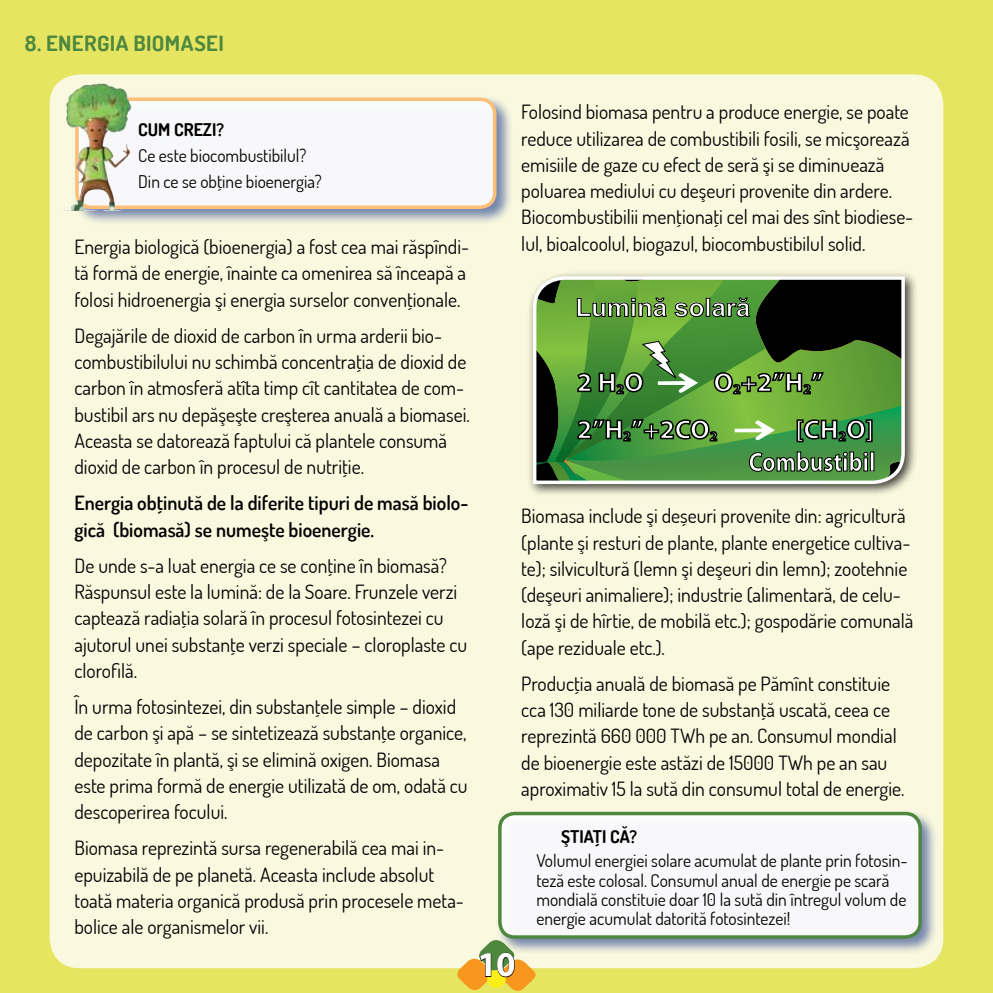
<style>
.page{position:relative;width:993px;height:993px;background:#fff}
.page>*{position:absolute;margin:0;border:0;box-sizing:border-box;transform-origin:0 0}
.t1{font:700 35px "Myriad Pro";color:#fff}
.t2{font:700 25.38px "Arial";color:#fff}
.t3{font:700 21px "Dosis";color:#4e883e;scale:1.05 1}
.t4{font:19.6px/26.2px "Dosis";color:#000}
.t5{font:600 19.6px/26.2px "Dosis";color:#000}
.t6{font:17.5px/19.2px "Dosis";color:#000}
.t7{font:700 17.5px "Dosis";color:#000}
</style>
<div class="page">
<div style="left:0;top:0;width:992px;height:992px;background:#e6e562"></div>
<div style="left:50px;top:74px;width:893px;height:893px;background:#faf9df;border-radius:30px"></div>
<div style="left:526px;top:270px;width:391px;height:227px;background:#000;opacity:.75"></div>
<svg style="left:531px;top:274px;width:375px;height:211px;background:#568744"></svg>
<div style="left:73px;top:95px;width:440px;height:130px;background:#25408f;opacity:.65"></div>
<div style="left:77px;top:99px;width:417px;height:108px;background:#f8f8fa;border-radius:15px"></div>
<div style="left:75px;top:97px;width:421px;height:112px;border:4px solid #fcbf78;border-radius:15px"></div>
<div style="left:495px;top:808px;width:442px;height:147px;background:#25408f;opacity:.65"></div>
<div style="left:499px;top:813px;width:420px;height:123px;background:#f8f8fa;border-radius:15px"></div>
<div style="left:498px;top:811px;width:423px;height:127px;border:4px solid #4e883e;border-radius:15px"></div>
<svg style="left:454px;top:935px;width:83px;height:56px"></svg>
<img style="left:66px;top:84px;width:37px;height:120px">
<p class="t3" style="left:25px;top:29px;width:32px">8. ENERGI</p>
<p class="t3" style="left:116px;top:29px;width:29px">A BIOMA</p>
<p class="t3" style="left:194px;top:29px;width:30px">SEI</p>
<p class="t7" style="left:138px;top:118px;width:87px">CUM CREZI?</p>
<p class="t6" style="left:138px;top:142px;width:185px;line-height:25.9px">Ce este biocombustibilul?<br>Din ce se obţine bioenergia?</p>
<p class="t4" style="left:74px;top:233px;width:396px">Energia biologică (bioenergia) a fost cea mai răspîndi&shy;tă formă de energie, înainte ca omenirea să înceapă a folosi hidroenergia şi energia surselor convenţionale.</p>
<p class="t4" style="left:74px;top:322px;width:397px">Degajările de dioxid de carbon în urma arderii bio&shy;combustibilului nu schimbă concentraţia de dioxid de carbon în atmosferă atîta timp cît cantitatea de com&shy;bustibil ars nu depăşeşte creşterea anuală a biomasei.<br>Aceasta se datorează faptului că plantele consumă dioxid de carbon în procesul de nutriţie.</p>
<p class="t5" style="left:74px;top:489px;width:395px">Energia obţinută de la diferite tipuri de masă biolo&shy;gică (biomasă) se numeşte bioenergie.</p>
<p class="t4" style="left:74px;top:551px;width:394px">De unde s-a luat energia ce se conţine în biomasă?<br>Răspunsul este la lumină: de la Soare. Frunzele verzi captează radiaţia solară în procesul fotosintezei cu ajutorul unei substanţe verzi speciale – cloroplaste cu clorofilă.</p>
<p class="t4" style="left:74px;top:693px;width:394px">În urma fotosintezei, din substanţele simple – dioxid de carbon şi apă – se sintetizează substanţe organice, depozitate în plantă, şi se elimină oxigen. Biomasa este prima formă de energie utilizată de om, odată cu descoperirea focului.</p>
<p class="t4" style="left:74px;top:834px;width:391px">Biomasa reprezintă sursa regenerabilă cea mai in&shy;epuizabilă de pe planetă. Aceasta include absolut toată materia organică produsă prin procesele meta&shy;bolice ale organismelor vii.</p>
<p class="t4" style="left:521px;top:98px;width:393px">Folosind biomasa pentru a produce energie, se poate reduce utilizarea de combustibili fosili, se micşorează emisiile de gaze cu efect de seră şi se diminuează poluarea mediului cu deşeuri provenite din ardere.<br>Biocombustibilii menţionaţi cel mai des sînt biodiese&shy;lul, bioalcoolul, biogazul, biocombustibilul solid.</p>
<p class="t2" style="left:575px;top:290px;width:176px">Lumină solară</p>
<p class="t4" style="left:521px;top:502px;width:393px">Biomasa include şi deșeuri provenite din: agricultură (plante şi resturi de plante, plante energetice cultiva&shy;te); silvicultură (lemn şi deşeuri din lemn); zootehnie (deşeuri animaliere); industrie (alimentară, de celu&shy;loză şi de hîrtie, de mobilă etc.); gospodărie comunală (ape reziduale etc.).</p>
<p class="t4" style="left:521px;top:669px;width:384px">Producţia anuală de biomasă pe Pămînt constituie cca 130 miliarde tone de substanţă uscată, ceea ce reprezintă 660 000 TWh pe an. Consumul mondial de bioenergie este astăzi de 15000 TWh pe an sau aproximativ 15 la sută din consumul total de energie.</p>
<h1 class="t1" style="left:477px;top:941px;width:40px">10</h1>
<p class="t7" style="left:561px;top:825px;width:77px">ŞTIAŢI CĂ?</p>
<p class="t6" style="left:536px;top:850px;width:373px">Volumul energiei solare acumulat de plante prin fotosin&shy;teză este colosal. Consumul anual de energie pe scară mondială constituie doar 10 la sută din întregul volum de energie acumulat datorită fotosintezei!</p>
</div>
